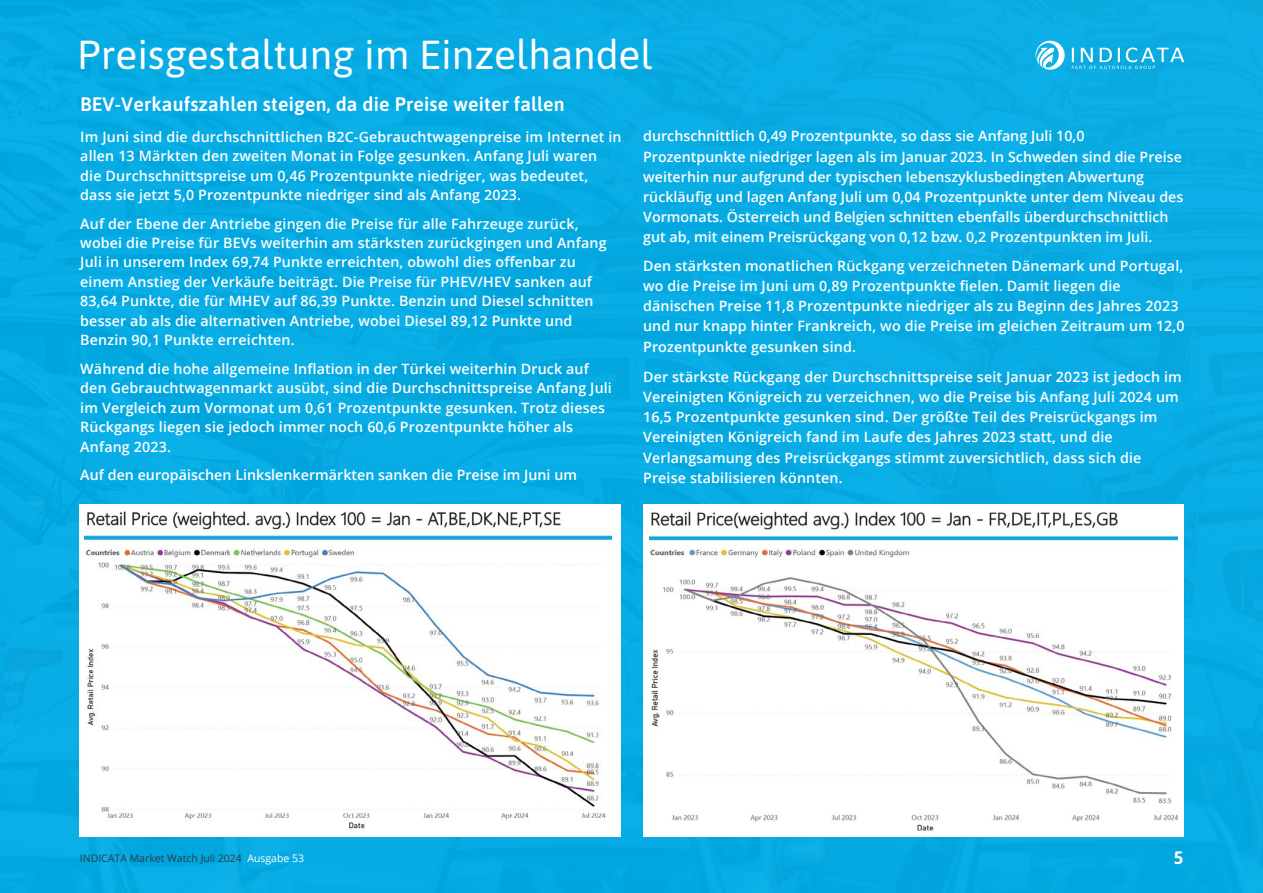
<style>
.page{position:relative;width:1263px;height:893px;background:#09ace4}
.page>*{position:absolute;margin:0;border:0;box-sizing:border-box;transform-origin:0 0}
.t1{font:40.5px "Asap";color:#fff}
.t2{font:600 19.5px "Asap";letter-spacing:.01em;color:#fff}
.t3{font:700 18px "Asap";color:#fff}
.t4{font:600 14.25px/20.1px "Open Sans";letter-spacing:.01em;color:#fff}
.t5{font:10.5px "Open Sans";color:#2c3b46}
.s1{color:#fff}
</style>
<div class="page">
<svg style="left:1035px;top:41px;width:30px;height:29px"></svg>
<svg style="left:1072px;top:48px;width:112px;height:21px"></svg>
<div style="left:643px;top:504px;width:541px;height:333px;background:#fff"></div>
<div style="left:79px;top:504px;width:542px;height:333px;background:#fff"></div>
<img style="left:84px;top:511px;width:527px;height:322px">
<img style="left:650px;top:511px;width:527px;height:320px">
<h1 class="t1" style="left:78px;top:26px;width:576px">Preisgestaltung im Einzelhandel</h1>
<h2 class="t2" style="left:80px;top:91px;width:486px">BEV-Verkaufszahlen steigen, da die Preise weiter fallen</h2>
<p class="t4" style="left:80px;top:126px;width:543px;line-height:19.5px">Im Juni sind die durchschnittlichen B2C-Gebrauchtwagenpreise im Internet in allen 13 Märkten den zweiten Monat in Folge gesunken. Anfang Juli waren die Durchschnittspreise um 0,46 Prozentpunkte niedriger, was bedeutet, dass sie jetzt 5,0 Prozentpunkte niedriger sind als Anfang 2023.</p>
<p class="t4" style="left:80px;top:213px;width:528px;line-height:19.5px">Auf der Ebene der Antriebe gingen die Preise für alle Fahrzeuge zurück, wobei die Preise für BEVs weiterhin am stärksten zurückgingen und Anfang Juli in unserem Index 69,74 Punkte erreichten, obwohl dies offenbar zu einem Anstieg der Verkäufe beiträgt. Die Preise für PHEV/HEV sanken auf 83,64 Punkte, die für MHEV auf 86,39 Punkte. Benzin und Diesel schnitten besser ab als die alternativen Antriebe, wobei Diesel 89,12 Punkte und Benzin 90,1 Punkte erreichten.</p>
<p class="t4" style="left:80px;top:359px;width:533px;line-height:19.5px">Während die hohe allgemeine Inflation in der Türkei weiterhin Druck auf den Gebrauchtwagenmarkt ausübt, sind die Durchschnittspreise Anfang Juli im Vergleich zum Vormonat um 0,61 Prozentpunkte gesunken. Trotz dieses Rückgangs liegen sie jedoch immer noch 60,6 Prozentpunkte höher als Anfang 2023.</p>
<p class="t4" style="left:80px;top:465px;width:498px">Auf den europäischen Linkslenkermärkten sanken die Preise im Juni um</p>
<p class="t4" style="left:643px;top:126px;width:542px">durchschnittlich 0,49 Prozentpunkte, so dass sie Anfang Juli 10,0<br>Prozentpunkte niedriger lagen als im Januar 2023. In Schweden sind die Preise weiterhin nur aufgrund der typischen lebenszyklusbedingten Abwertung rückläufig und lagen Anfang Juli um 0,04 Prozentpunkte unter dem Niveau des Vormonats. Österreich und Belgien schnitten ebenfalls überdurchschnittlich gut ab, mit einem Preisrückgang von 0,12 bzw. 0,2 Prozentpunkten im Juli.</p>
<p class="t4" style="left:643px;top:256px;width:543px">Den stärksten monatlichen Rückgang verzeichneten Dänemark und Portugal, wo die Preise im Juni um 0,89 Prozentpunkte fielen. Damit liegen die dänischen Preise 11,8 Prozentpunkte niedriger als zu Beginn des Jahres 2023 und nur knapp hinter Frankreich, wo die Preise im gleichen Zeitraum um 12,0<br>Prozentpunkte gesunken sind.</p>
<p class="t4" style="left:643px;top:367px;width:540px">Der stärkste Rückgang der Durchschnittspreise seit Januar 2023 ist jedoch im Vereinigten Königreich zu verzeichnen, wo die Preise bis Anfang Juli 2024 um 16,5 Prozentpunkte gesunken sind. Der größte Teil des Preisrückgangs im Vereinigten Königreich fand im Laufe des Jahres 2023 statt, und die Verlangsamung des Preisrückgangs stimmt zuversichtlich, dass sich die Preise stabilisieren könnten.</p>
<p class="t5" style="left:80px;top:851px;width:226px">INDICATA Market Watch Juli 2024 <span class="s1">Ausgabe 53</span></p>
<p class="t3" style="left:1174px;top:845px;width:11px">5</p>
</div>
